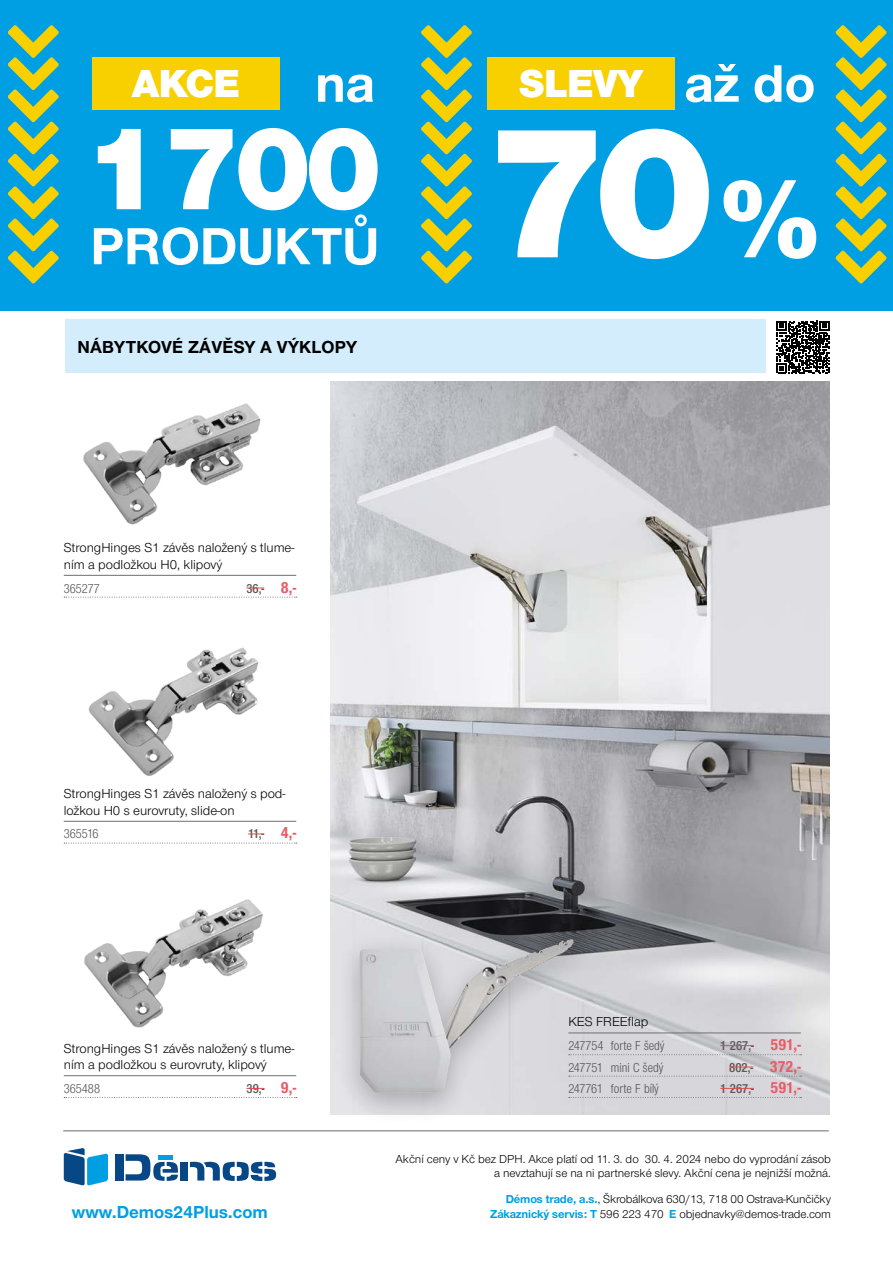
<style>
.page{position:relative;width:893px;height:1263px;background:#fff}
.page>*{position:absolute;margin:0;border:0;box-sizing:border-box;transform-origin:0 0}
.t1{font:900 195.75px "Nimbus Sans Novus TOT";color:#fff}
.t2{font:700 54.6px "Nimbus Sans Novus TOT";color:#fff}
.t3{font:700 54px "Nimbus Sans Novus TOT";color:#fff}
.t4{font:900 40.5px "Nimbus Sans Novus TOT";letter-spacing:-.015em;color:#fff}
.t5{font:700 18px "Nimbus Sans Novus TOT";letter-spacing:.015em;color:#000}
.t6{font:700 18px "Nimbus Sans Novus TOT";color:#009fe3}
.t7{font:13.5px/16.2px "Nimbus Sans Novus TOT";color:#000}
.t8{font:13.5px "Nimbus Sans Novus TOT Reg Con";color:#575756}
.t9{font:13.5px "Nimbus Sans Novus TOT Sem Bol Con";color:#575756}
.t10{font:12px/14.4px "Nimbus Sans Novus TOT";color:#000;text-align:right}
.t11{font:12px "Nimbus San Nov";letter-spacing:-.01em;color:#000}
.s1{font-size:117.45px}
.s2{font-family:"Nimbus San Nov Con";font-weight:700;font-size:16.5px;color:#e75c67}
.s3{font-weight:700;color:#009fe3}
</style>
<div class="page">
<img style="left:330px;top:381px;width:499px;height:733px">
<div style="left:336px;top:926px;width:259px;height:199px;background:#000;opacity:.25"></div>
<img style="left:470px;top:939px;width:101px;height:40px">
<img style="left:84px;top:899px;width:179px;height:129px">
<img style="left:88px;top:647px;width:171px;height:129px">
<img style="left:83px;top:403px;width:178px;height:122px">
<div style="left:0;top:0;width:893px;height:310px;background:#009fe3"></div>
<hr style="left:63px;top:1130px;width:766px;height:1px;background:#9d9d9c">
<div style="left:115px;top:1154px;width:8px;height:26px;background:#074786"></div>
<svg style="left:126px;top:1154px;width:52px;height:27px"></svg>
<div style="left:181px;top:1162px;width:7px;height:18px;background:#074786"></div>
<svg style="left:190px;top:1162px;width:86px;height:19px"></svg>
<hr style="left:159px;top:1156px;width:14px;height:4px;background:#009fe3">
<svg style="left:64px;top:1148px;width:44px;height:37px"></svg>
<hr style="left:64px;top:575px;width:232px;height:1px;background:#706f6f">
<svg style="left:64px;top:597px;width:233px;height:1px"></svg>
<svg style="left:246px;top:588px;width:18px;height:1px"></svg>
<hr style="left:568px;top:1032px;width:233px;height:1px;background:#706f6f">
<svg style="left:569px;top:1054px;width:232px;height:1px"></svg>
<svg style="left:569px;top:1076px;width:232px;height:1px"></svg>
<svg style="left:569px;top:1097px;width:232px;height:1px"></svg>
<hr style="left:720px;top:1045px;width:34px;height:1px;background:#dd4e4c">
<svg style="left:729px;top:1067px;width:24px;height:1px"></svg>
<hr style="left:720px;top:1088px;width:34px;height:1px;background:#dd4e4c">
<hr style="left:64px;top:821px;width:232px;height:1px;background:#706f6f">
<svg style="left:64px;top:843px;width:233px;height:1px"></svg>
<svg style="left:248px;top:833px;width:16px;height:1px"></svg>
<hr style="left:64px;top:1075px;width:232px;height:1px;background:#706f6f">
<svg style="left:64px;top:1097px;width:233px;height:1px"></svg>
<svg style="left:246px;top:1088px;width:18px;height:1px"></svg>
<div style="left:65px;top:320px;width:700px;height:53px;background:#d4edfc"></div>
<svg style="left:777px;top:321px;width:52px;height:52px"></svg>
<svg style="left:98px;top:128px;width:280px;height:82px"></svg>
<div style="left:92px;top:57px;width:188px;height:53px;background:#f8d000"></div>
<div style="left:487px;top:57px;width:188px;height:53px;background:#f8d000"></div>
<svg style="left:421px;top:25px;width:51px;height:259px"></svg>
<svg style="left:8px;top:25px;width:51px;height:259px"></svg>
<svg style="left:835px;top:25px;width:52px;height:259px"></svg>
<h2 class="t2" style="left:315px;top:51px;width:61px">na</h2>
<h2 class="t2" style="left:685px;top:51px;width:132px">až do</h2>
<h1 class="t1" style="left:487px;top:77px;width:334px">70<span class="s1">%</span></h1>
<h3 class="t4" style="left:132px;top:60px;width:109px">AKCE</h3>
<h3 class="t4" style="left:519px;top:60px;width:125px">SLEVY</h3>
<h3 class="t3" style="left:90px;top:214px;width:290px">PRODUKTŮ</h3>
<h3 class="t5" style="left:78px;top:336px;width:281px">NÁBYTKOVÉ ZÁVĚSY A VÝKLOPY</h3>
<p class="t7" style="left:64px;top:540px;width:232px">StrongHinges S1 závěs naložený s tlume&shy;ním a podložkou H0, klipový</p>
<p class="t8" style="left:64px;top:580px;width:38px">365277</p>
<p class="t9" style="left:246px;top:580px;width:51px">36,- <span class="s2">8,-</span></p>
<p class="t7" style="left:64px;top:786px;width:223px">StrongHinges S1 závěs naložený s pod&shy;ložkou H0 s eurovruty, slide-on</p>
<p class="t8" style="left:64px;top:826px;width:36px">365516</p>
<p class="t9" style="left:248px;top:826px;width:50px">11,- <span class="s2">4,-</span></p>
<p class="t7" style="left:64px;top:1040px;width:232px">StrongHinges S1 závěs naložený s tlume&shy;ním a podložkou s eurovruty, klipový</p>
<p class="t8" style="left:64px;top:1081px;width:38px">365488</p>
<p class="t9" style="left:246px;top:1081px;width:51px">39,- <span class="s2">9,-</span></p>
<p class="t7" style="left:568px;top:1014px;width:82px">KES FREEflap</p>
<p class="t8" style="left:568px;top:1038px;width:98px">247754 forte F šedý</p>
<p class="t9" style="left:720px;top:1038px;width:82px">1 267,- <span class="s2">591,-</span></p>
<p class="t8" style="left:568px;top:1059px;width:97px">247751 mini C šedý</p>
<p class="t9" style="left:729px;top:1059px;width:73px">802,- <span class="s2">372,-</span></p>
<p class="t8" style="left:568px;top:1081px;width:92px">247761 forte F bílý</p>
<p class="t9" style="left:720px;top:1081px;width:82px">1 267,- <span class="s2">591,-</span></p>
<p class="t10" style="left:395px;top:1151px;width:437px">Akční ceny v Kč bez DPH. Akce platí od 11. 3. do 30. 4. 2024 nebo do vyprodání zásob a nevztahují se na ni partnerské slevy. Akční cena je nejnižší možná.</p>
<p class="t11" style="left:506px;top:1192px;width:327px"><span class="s3">Démos trade, a.s.</span>, Škrobálkova 630/13, 718 00 Ostrava-Kunčičky</p>
<h3 class="t6" style="left:72px;top:1201px;width:197px">www.Demos24Plus.com</h3>
<p class="t11" style="left:490px;top:1207px;width:342px"><span class="s3">Zákaznický servis: T</span> 596 223 470 <span class="s3">E</span> objednavky@demos-trade.com</p>
</div>
